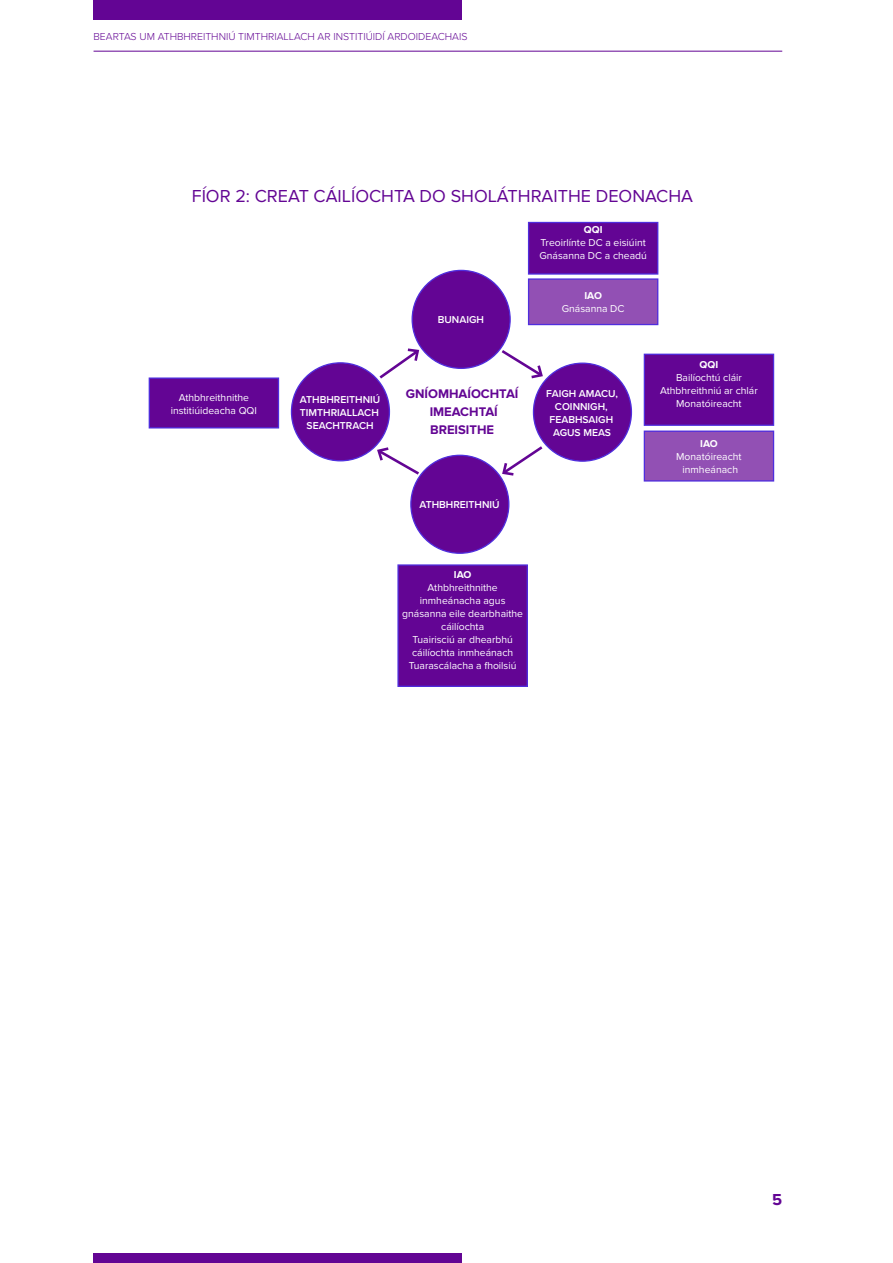
<style>
.page{position:relative;width:893px;height:1263px;background:#fff}
.page>*{position:absolute;margin:0;border:0;box-sizing:border-box;transform-origin:0 0}
.t1{font:18px "Proxima Nova";color:#630594}
.t2{font:700 16.5px "Proxima Nova";color:#630594}
.t3{font:700 12.9px/17.7px "Proxima Nova";color:#630594;text-align:center}
.t4{font:300 10.5px "Proxima Nova";color:#630594}
.t5{font:10.35px/12.9px "Proxima Nova";color:#fff;text-align:center}
.t6{font:600 10.35px/12.9px "Proxima Nova";color:#fff;text-align:center}
.t7{font:700 10.35px "Proxima Nova";color:#fff}
</style>
<div class="page">
<div style="left:94px;top:0;width:368px;height:19px;background:#630594"></div>
<div style="left:94px;top:1253px;width:368px;height:10px;background:#630594"></div>
<hr style="left:94px;top:51px;width:688px;height:1px;background:#630594">
<div style="left:149px;top:378px;width:129px;height:50px;background:#630594"></div>
<div style="left:149px;top:377px;width:130px;height:51px;border:1px solid #4f2ede"></div>
<div style="left:398px;top:565px;width:129px;height:121px;background:#630594"></div>
<div style="left:397px;top:564px;width:131px;height:123px;border:1px solid #4f2ede"></div>
<div style="left:644px;top:354px;width:129px;height:71px;background:#630594"></div>
<div style="left:644px;top:354px;width:130px;height:72px;border:1px solid #4f2ede"></div>
<div style="left:644px;top:431px;width:129px;height:50px;background:#9250b4"></div>
<div style="left:644px;top:430px;width:130px;height:52px;border:1px solid #4f2ede"></div>
<div style="left:529px;top:279px;width:129px;height:46px;background:#9250b4"></div>
<div style="left:528px;top:278px;width:130px;height:47px;border:1px solid #4f2ede"></div>
<div style="left:529px;top:222px;width:129px;height:52px;background:#630594"></div>
<div style="left:528px;top:222px;width:130px;height:53px;border:1px solid #4f2ede"></div>
<div style="left:412px;top:270px;width:98px;height:98px;background:#630594;border-radius:50%"></div>
<div style="left:411px;top:455px;width:98px;height:98px;background:#630594;border-radius:50%"></div>
<div style="left:291px;top:363px;width:98px;height:98px;background:#630594;border-radius:50%"></div>
<div style="left:533px;top:363px;width:98px;height:98px;background:#630594;border-radius:50%"></div>
<svg style="left:377px;top:347px;width:44px;height:34px"></svg>
<svg style="left:500px;top:444px;width:45px;height:33px"></svg>
<svg style="left:375px;top:445px;width:47px;height:32px"></svg>
<svg style="left:499px;top:348px;width:46px;height:32px"></svg>
<p class="t4" style="left:94px;top:29px;width:375px">BEARTAS UM ATHBHREITHNIÚ TIMTHRIALLACH AR INSTITIÚIDÍ ARDOIDEACHAIS</p>
<h1 class="t1" style="left:192px;top:186px;width:503px">FÍOR 2: CREAT CÁILÍOCHTA DO SHOLÁTHRAITHE DEONACHA</h1>
<p class="t7" style="left:584px;top:223px;width:20px">QQI</p>
<p class="t5" style="left:539px;top:236px;width:109px;text-align:left">Treoirlínte DC a eisiúint<br>Gnásanna DC a cheadú</p>
<p class="t5" style="left:171px;top:391px;width:88px">Athbhreithnithe institiúideacha QQI</p>
<p class="t6" style="left:438px;top:313px;width:48px">BUNAIGH</p>
<p class="t7" style="left:584px;top:290px;width:19px">IAO</p>
<p class="t5" style="left:562px;top:303px;width:64px">Gnásanna DC</p>
<p class="t3" style="left:406px;top:385px;width:114px">GNÍOMHAÍOCHTAÍ<br>IMEACHTAÍ<br>BREISITHE</p>
<p class="t6" style="left:300px;top:393px;width:82px">ATHBHREITHNIÚ<br>TIMTHRIALLACH<br>SEACHTRACH</p>
<p class="t6" style="left:546px;top:387px;width:73px">FAIGH AMACU,<br>COINNIGH,<br>FEABHSAIGH<br>AGUS MEAS</p>
<p class="t6" style="left:419px;top:498px;width:82px">ATHBHREITHNIÚ</p>
<p class="t7" style="left:454px;top:568px;width:19px">IAO</p>
<p class="t5" style="left:402px;top:581px;width:122px">Athbhreithnithe inmheánacha agus gnásanna eile dearbhaithe cáilíochta<br>Tuairisciú ar dhearbhú cáilíochta inmheánach<br>Tuarascálacha a fhoilsiú</p>
<p class="t7" style="left:700px;top:358px;width:20px">QQI</p>
<p class="t5" style="left:660px;top:371px;width:99px">Bailíochtú cláir<br>Athbhreithniú ar chlár<br>Monatóireacht</p>
<p class="t7" style="left:700px;top:438px;width:19px">IAO</p>
<p class="t5" style="left:676px;top:450px;width:67px">Monatóireacht inmheánach</p>
<h2 class="t2" style="left:772px;top:1189px;width:12px">5</h2>
</div>
